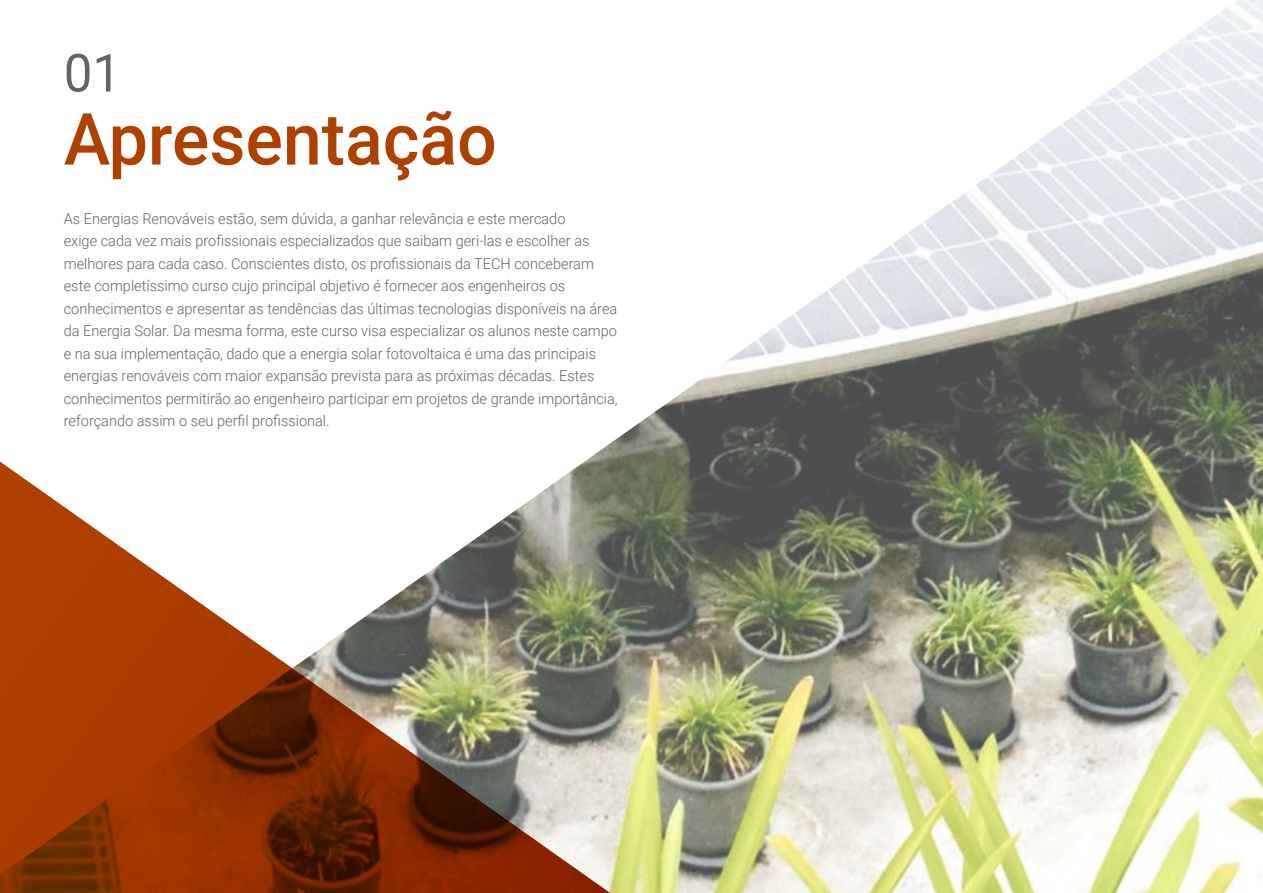
<style>
.page{position:relative;width:1263px;height:893px;background:#fff}
.page>*{position:absolute;margin:0;border:0;box-sizing:border-box;transform-origin:0 0}
.t1{font:500 72px "Roboto";color:#ae4000}
.t2{font:52.5px "Roboto";color:#61646a}
.t3{font:300 15px/22.5px "Roboto";color:#61646a}
</style>
<div class="page">
<img style="left:607px;top:0;width:656px;height:893px">
<svg style="left:0;top:446px;width:640px;height:447px"></svg>
<h2 class="t2" style="left:64px;top:36px;width:59px">01</h2>
<h1 class="t1" style="left:64px;top:89px;width:435px">Apresentação</h1>
<p class="t3" style="left:64px;top:207px;width:555px">As Energias Renováveis estão, sem dúvida, a ganhar relevância e este mercado<br>exige cada vez mais profissionais especializados que saibam geri-las e escolher as melhores para cada caso. Conscientes disto, os profissionais da TECH conceberam este completíssimo curso cujo principal objetivo é fornecer aos engenheiros os conhecimentos e apresentar as tendências das últimas tecnologias disponíveis na área da Energia Solar. Da mesma forma, este curso visa especializar os alunos neste campo e na sua implementação, dado que a energia solar fotovoltaica é uma das principais energias renováveis com maior expansão prevista para as próximas décadas. Estes conhecimentos permitirão ao engenheiro participar em projetos de grande importância, reforçando assim o seu perfil profissional.</p>
</div>
